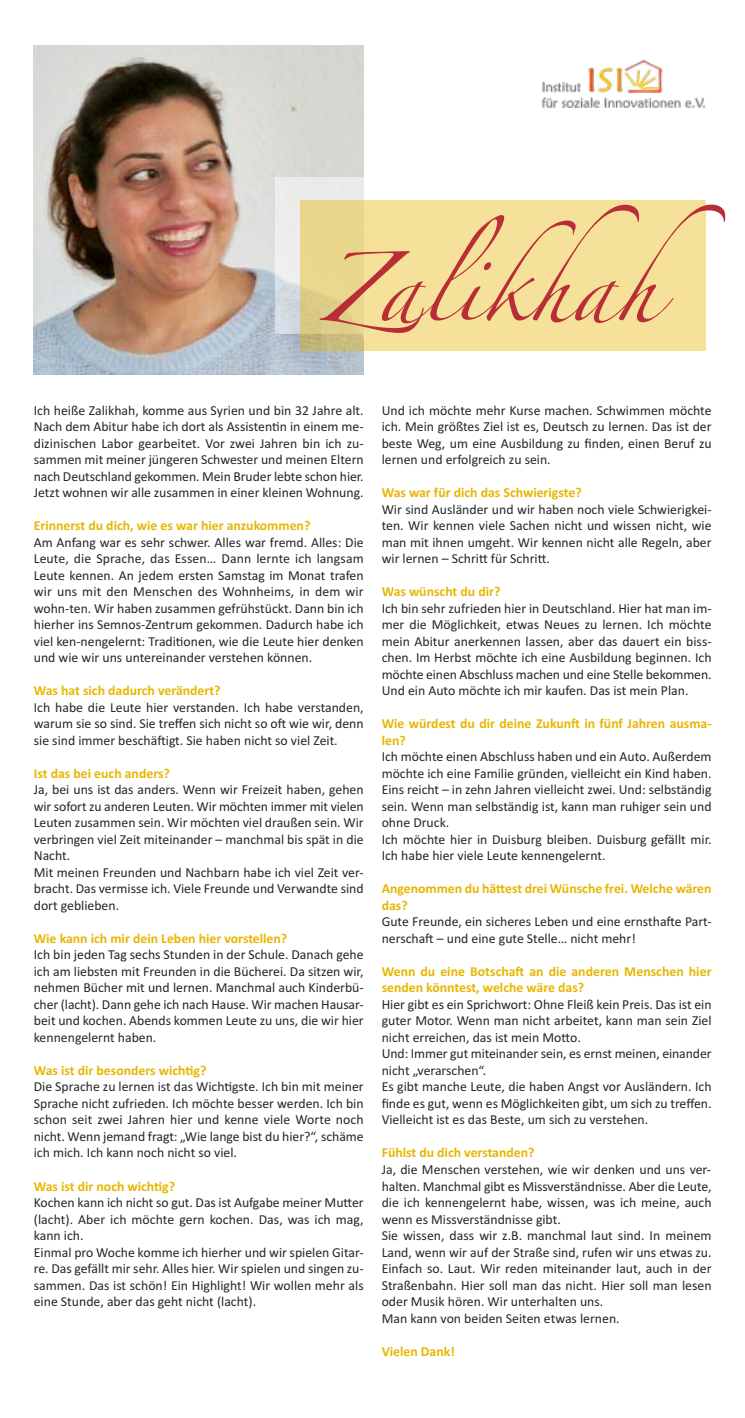
<style>
.page{position:relative;width:745px;height:1418px;background:#fff}
.page>*{position:absolute;margin:0;border:0;box-sizing:border-box;transform-origin:0 0}
.t1{font:62.5px "Zapfino";color:#b92d36}
.t2{font:13.75px/16.5px "Calibri";color:#272526;text-align:justify}
.t3{font:700 13.75px/16.5px "Calibri";color:#e7b600}
</style>
<div class="page">
<img style="left:541px;top:59px;width:164px;height:48px">
<img style="left:34px;top:45px;width:329px;height:329px">
<div style="left:275px;top:177px;width:388px;height:156px;background:#fff;opacity:.5"></div>
<div style="left:300px;top:200px;width:405px;height:150px;background:#e7b600;opacity:.4"></div>
<h1 class="t1" style="left:316px;top:262px;width:410px">Za li kha h</h1>
<p class="t2" style="left:34px;top:401px;width:331px">Ich heiße Zalikhah, komme aus Syrien und bin 32 Jahre alt.<br>Nach dem Abitur habe ich dort als Assistentin in einem me&shy;dizinischen Labor gearbeitet. Vor zwei Jahren bin ich zu&shy;sammen mit meiner jüngeren Schwester und meinen Eltern nach Deutschland gekommen. Mein Bruder lebte schon hier.<br>Jetzt wohnen wir alle zusammen in einer kleinen Wohnung.</p>
<p class="t3" style="left:34px;top:517px;width:278px">Erinnerst du dich, wie es war hier anzukommen?</p>
<p class="t2" style="left:34px;top:533px;width:331px">Am Anfang war es sehr schwer. Alles war fremd. Alles: Die Leute, die Sprache, das Essen… Dann lernte ich langsam Leute kennen. An jedem ersten Samstag im Monat trafen wir uns mit den Menschen des Wohnheims, in dem wir wohn-ten. Wir haben zusammen gefrühstückt. Dann bin ich hierher ins Semnos-Zentrum gekommen. Dadurch habe ich viel ken-nengelernt: Traditionen, wie die Leute hier denken und wie wir uns untereinander verstehen können.</p>
<p class="t3" style="left:34px;top:682px;width:188px">Was hat sich dadurch verändert?</p>
<p class="t2" style="left:34px;top:698px;width:331px">Ich habe die Leute hier verstanden. Ich habe verstanden, warum sie so sind. Sie treffen sich nicht so oft wie wir, denn sie sind immer beschäftigt. Sie haben nicht so viel Zeit.</p>
<p class="t3" style="left:34px;top:764px;width:137px">Ist das bei euch anders?</p>
<p class="t2" style="left:34px;top:781px;width:331px;text-align:left">Ja, bei uns ist das anders. Wenn wir Freizeit haben, gehen wir sofort zu anderen Leuten. Wir möchten immer mit vielen Leuten zusammen sein. Wir möchten viel draußen sein. Wir verbringen viel Zeit miteinander – manchmal bis spät in die Nacht.<br>Mit meinen Freunden und Nachbarn habe ich viel Zeit ver&shy;bracht. Das vermisse ich. Viele Freunde und Verwandte sind dort geblieben.</p>
<p class="t3" style="left:34px;top:929px;width:255px">Wie kann ich mir dein Leben hier vorstellen?</p>
<p class="t2" style="left:34px;top:946px;width:331px">Ich bin jeden Tag sechs Stunden in der Schule. Danach gehe ich am liebsten mit Freunden in die Bücherei. Da sitzen wir, nehmen Bücher mit und lernen. Manchmal auch Kinderbü&shy;cher (lacht). Dann gehe ich nach Hause. Wir machen Hausar&shy;beit und kochen. Abends kommen Leute zu uns, die wir hier kennengelernt haben.</p>
<p class="t3" style="left:34px;top:1061px;width:174px">Was ist dir besonders wichtig?</p>
<p class="t2" style="left:34px;top:1078px;width:331px">Die Sprache zu lernen ist das Wichtigste. Ich bin mit meiner Sprache nicht zufrieden. Ich möchte besser werden. Ich bin schon seit zwei Jahren hier und kenne viele Worte noch nicht. Wenn jemand fragt: „Wie lange bist du hier?“, schäme ich mich. Ich kann noch nicht so viel.</p>
<p class="t3" style="left:34px;top:1177px;width:143px">Was ist dir noch wichtig?</p>
<p class="t2" style="left:34px;top:1193px;width:331px;text-align:left">Kochen kann ich nicht so gut. Das ist Aufgabe meiner Mutter (lacht). Aber ich möchte gern kochen. Das, was ich mag, kann ich.<br>Einmal pro Woche komme ich hierher und wir spielen Gitar&shy;re. Das gefällt mir sehr. Alles hier. Wir spielen und singen zu&shy;sammen. Das ist schön! Ein Highlight! Wir wollen mehr als eine Stunde, aber das geht nicht (lacht).</p>
<p class="t2" style="left:381px;top:401px;width:331px">Und ich möchte mehr Kurse machen. Schwimmen möchte ich. Mein größtes Ziel ist es, Deutsch zu lernen. Das ist der beste Weg, um eine Ausbildung zu finden, einen Beruf zu lernen und erfolgreich zu sein.</p>
<p class="t3" style="left:381px;top:484px;width:201px">Was war für dich das Schwierigste?</p>
<p class="t2" style="left:381px;top:500px;width:331px">Wir sind Ausländer und wir haben noch viele Schwierigkei&shy;ten. Wir kennen viele Sachen nicht und wissen nicht, wie man mit ihnen umgeht. Wir kennen nicht alle Regeln, aber wir lernen – Schritt für Schritt.</p>
<p class="t3" style="left:381px;top:583px;width:120px">Was wünscht du dir?</p>
<p class="t2" style="left:381px;top:599px;width:331px">Ich bin sehr zufrieden hier in Deutschland. Hier hat man im&shy;mer die Möglichkeit, etwas Neues zu lernen. Ich möchte mein Abitur anerkennen lassen, aber das dauert ein biss&shy;chen. Im Herbst möchte ich eine Ausbildung beginnen. Ich möchte einen Abschluss machen und eine Stelle bekommen.<br>Und ein Auto möchte ich mir kaufen. Das ist mein Plan.</p>
<p class="t3" style="left:381px;top:715px;width:331px">Wie würdest du dir deine Zukunft in fünf Jahren ausma&shy;len?</p>
<p class="t2" style="left:381px;top:748px;width:331px;text-align:left">Ich möchte einen Abschluss haben und ein Auto. Außerdem möchte ich eine Familie gründen, vielleicht ein Kind haben.<br>Eins reicht – in zehn Jahren vielleicht zwei. Und: selbständig sein. Wenn man selbständig ist, kann man ruhiger sein und ohne Druck.<br>Ich möchte hier in Duisburg bleiben. Duisburg gefällt mir.<br>Ich habe hier viele Leute kennengelernt.</p>
<p class="t3" style="left:381px;top:880px;width:331px">Angenommen du hättest drei Wünsche frei. Welche wären das?</p>
<p class="t2" style="left:381px;top:913px;width:331px">Gute Freunde, ein sicheres Leben und eine ernsthafte Part&shy;nerschaft – und eine gute Stelle… nicht mehr!</p>
<p class="t3" style="left:381px;top:962px;width:331px">Wenn du eine Botschaft an die anderen Menschen hier senden könntest, welche wäre das?</p>
<p class="t2" style="left:381px;top:995px;width:331px;text-align:left">Hier gibt es ein Sprichwort: Ohne Fleiß kein Preis. Das ist ein guter Motor. Wenn man nicht arbeitet, kann man sein Ziel nicht erreichen, das ist mein Motto.<br>Und: Immer gut miteinander sein, es ernst meinen, einander nicht „verarschen“.<br>Es gibt manche Leute, die haben Angst vor Ausländern. Ich finde es gut, wenn es Möglichkeiten gibt, um sich zu treffen.<br>Vielleicht ist es das Beste, um sich zu verstehen.</p>
<p class="t3" style="left:381px;top:1144px;width:154px">Fühlst du dich verstanden?</p>
<p class="t2" style="left:381px;top:1160px;width:331px;text-align:left">Ja, die Menschen verstehen, wie wir denken und uns ver&shy;halten. Manchmal gibt es Missverständnisse. Aber die Leute, die ich kennengelernt habe, wissen, was ich meine, auch wenn es Missverständnisse gibt.<br>Sie wissen, dass wir z.B. manchmal laut sind. In meinem Land, wenn wir auf der Straße sind, rufen wir uns etwas zu.<br>Einfach so. Laut. Wir reden miteinander laut, auch in der Straßenbahn. Hier soll man das nicht. Hier soll man lesen oder Musik hören. Wir unterhalten uns.<br>Man kann von beiden Seiten etwas lernen.</p>
<p class="t3" style="left:381px;top:1342px;width:75px">Vielen Dank!</p>
</div>
